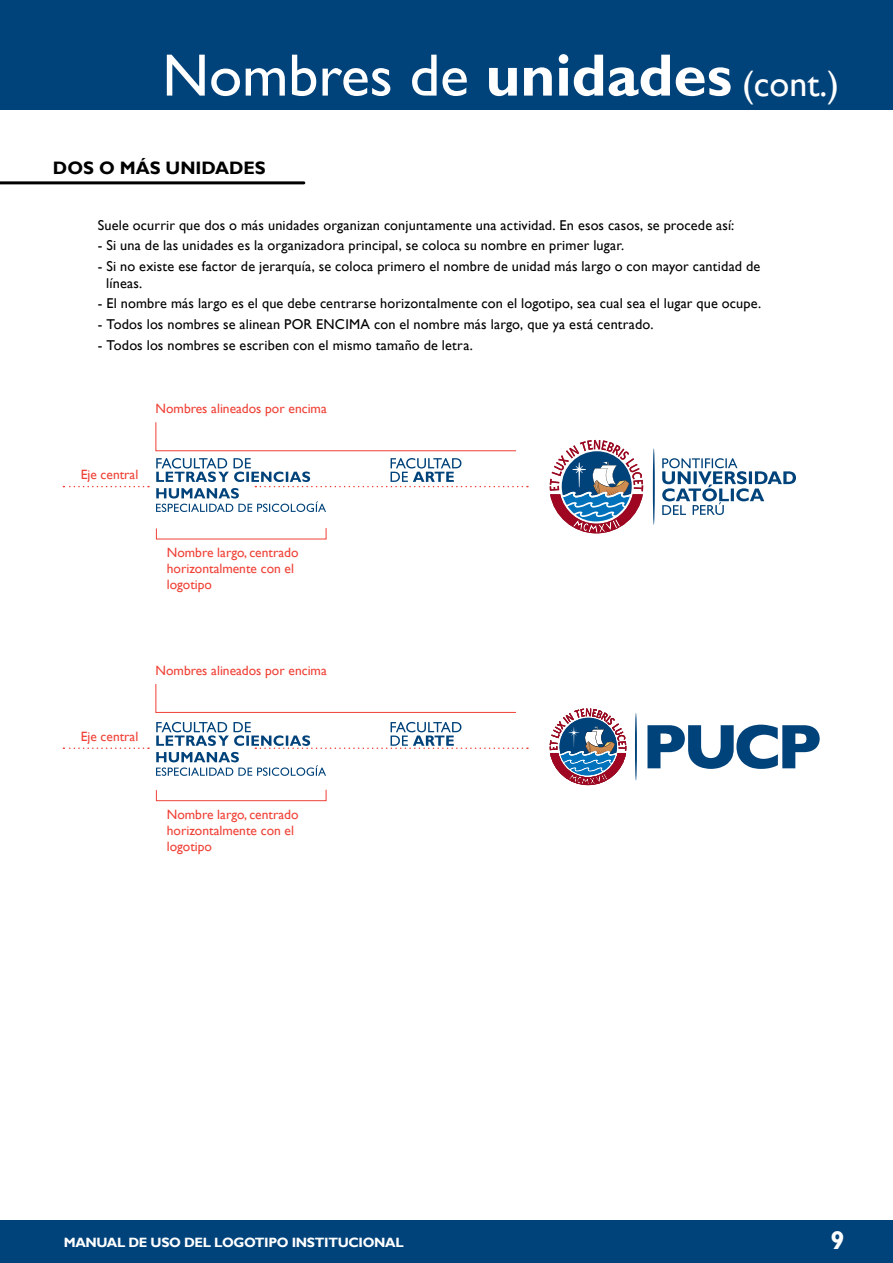
<style>
.page{position:relative;width:893px;height:1263px;background:#fff}
.page>*{position:absolute;margin:0;border:0;box-sizing:border-box;transform-origin:0 0}
.t1{font:60px "Gill Sans";color:#fff}
.t2{font:700 25.5px "Gill Sans";color:#fff}
.t3{font:700 18px "Gill Sans";color:#000}
.t4{font:14.25px/16.5px "Gill Sans";letter-spacing:.01em;color:#000}
.t5{font:13.5px/16.2px "Gill Sans";color:#ef4136}
.t6{font:700 13.5px "Gill Sans";letter-spacing:-.025em;color:#fff}
.s1{font-weight:700}
.s2{font-size:36px}
</style>
<div class="page">
<div style="left:0;top:0;width:893px;height:110px;background:#00427a"></div>
<div style="left:0;top:1220px;width:893px;height:43px;background:#00427a"></div>
<hr style="left:0;top:181px;width:304px;height:3px;background:#000">
<svg style="left:550px;top:440px;width:246px;height:93px"></svg>
<svg style="left:156px;top:458px;width:372px;height:54px"></svg>
<svg style="left:155px;top:422px;width:361px;height:29px"></svg>
<svg style="left:63px;top:486px;width:86px;height:1px"></svg>
<svg style="left:156px;top:722px;width:372px;height:54px"></svg>
<svg style="left:155px;top:684px;width:361px;height:29px"></svg>
<svg style="left:63px;top:747px;width:86px;height:2px"></svg>
<div style="left:156px;top:789px;width:170px;height:12px;border:1px solid #ef4136"></div>
<svg style="left:550px;top:708px;width:76px;height:77px"></svg>
<svg style="left:647px;top:725px;width:173px;height:44px"></svg>
<hr style="left:635px;top:713px;width:2px;height:67px;background:#00427a;border-radius:50%">
<h1 class="t1" style="left:162px;top:40px;width:678px">Nombres de <span class="s1">unidades</span> <span class="s2">(cont.)</span></h1>
<p class="t3" style="left:53px;top:157px;width:214px">DOS O MÁS UNIDADES</p>
<p class="t4" style="left:98px;top:217px;width:638px">Suele ocurrir que dos o más unidades organizan conjuntamente una actividad. En esos casos, se procede así:</p>
<p class="t4" style="left:98px;top:237px;width:528px">- Si una de las unidades es la organizadora principal, se coloca su nombre en primer lugar.</p>
<p class="t4" style="left:106px;top:258px;width:655px;text-indent:-9px">- Si no existe ese factor de jerarquía, se coloca primero el nombre de unidad más largo o con mayor cantidad de líneas.</p>
<p class="t4" style="left:98px;top:295px;width:665px">- El nombre más largo es el que debe centrarse horizontalmente con el logotipo, sea cual sea el lugar que ocupe.</p>
<p class="t4" style="left:98px;top:316px;width:197px">- Todos los nombres se alinean por</p>
<p class="t4" style="left:316px;top:316px;width:10px">encima</p>
<p class="t4" style="left:374px;top:316px;width:281px">con el nombre más largo, que ya está centrado.</p>
<p class="t4" style="left:98px;top:337px;width:377px">- Todos los nombres se escriben con el mismo tamaño de letra.</p>
<p class="t5" style="left:156px;top:401px;width:173px">Nombres alineados por encima</p>
<p class="t5" style="left:81px;top:467px;width:59px">Eje central</p>
<p class="t5" style="left:167px;top:544px;width:133px">Nombre largo, centrado horizontalmente con el logotipo</p>
<p class="t5" style="left:156px;top:663px;width:173px">Nombres alineados por encima</p>
<p class="t5" style="left:81px;top:729px;width:59px">Eje central</p>
<p class="t5" style="left:167px;top:806px;width:133px">Nombre largo, centrado horizontalmente con el logotipo</p>
<p class="t6" style="left:64px;top:1234px;width:341px">MANUAL DE USO DEL LOGOTIPO INSTITUCIONAL</p>
<h2 class="t2" style="left:830px;top:1225px;width:16px">9</h2>
</div>
